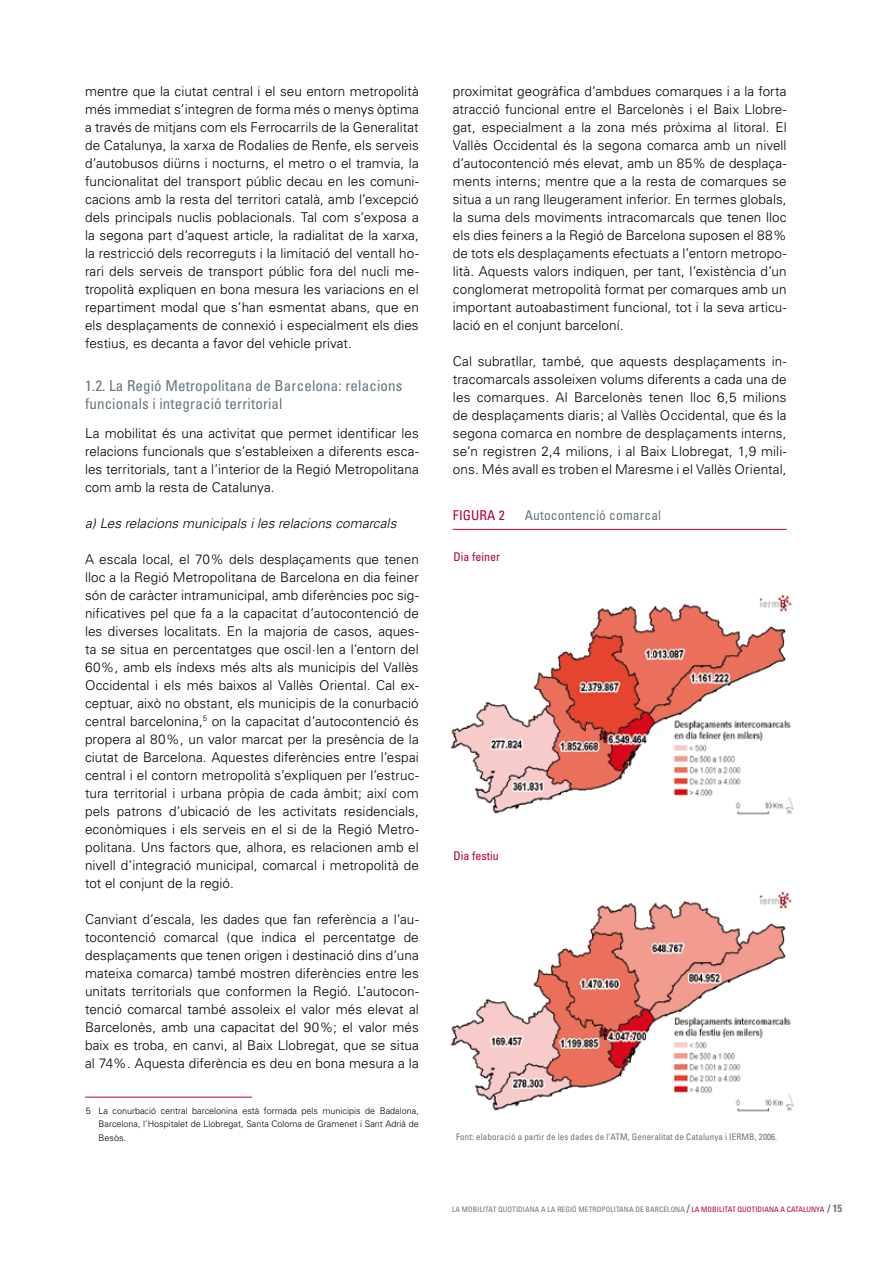
<style>
.page{position:relative;width:893px;height:1263px;background:#fff}
.page>*{position:absolute;margin:0;border:0;box-sizing:border-box;transform-origin:0 0}
.t1{font:condensed 15px/18px "Univers";letter-spacing:.01em;color:#66757e}
.t2{font:300 13.5px/18px "Univers";letter-spacing:.005em;color:#000;text-align:justify}
.t3{font:italic 300 13.5px "Univers";letter-spacing:.005em;color:#000}
.t4{font:condensed 13.5px "Univers";letter-spacing:.01em;color:#66757e}
.t5{font:condensed 12px "Univers";color:#b30033}
.t6{font:300 9px/13.5px "Univers";color:#000;text-align:justify}
.t7{font:condensed 9px "Univers";letter-spacing:.01em;color:#66757e}
.t8{font:condensed 7.5px "Univers";letter-spacing:.01em;color:#66757e}
.s1{color:#b30033}
.s2{font-weight:700;font-size:10.5px}
</style>
<div class="page">
<hr style="left:85px;top:1097px;width:167px;height:1px;background:#b30033">
<hr style="left:453px;top:529px;width:334px;height:1px;background:#b30033">
<img style="left:450px;top:594px;width:344px;height:221px">
<img style="left:450px;top:891px;width:344px;height:221px">
<p class="t2" style="left:85px;top:82px;width:335px">mentre que la ciutat central i el seu entorn metropolità més immediat s’integren de forma més o menys òptima a través de mitjans com els Ferrocarrils de la Generalitat de Catalunya, la xarxa de Rodalies de Renfe, els serveis d’autobusos diürns i nocturns, el metro o el tramvia, la funcionalitat del transport públic decau en les comuni&shy;cacions amb la resta del territori català, amb l’excepció dels principals nuclis poblacionals. Tal com s’exposa a la segona part d’aquest article, la radialitat de la xarxa, la restricció dels recorreguts i la limitació del ventall ho&shy;rari dels serveis de transport públic fora del nucli me&shy;tropolità expliquen en bona mesura les variacions en el repartiment modal que s’han esmentat abans, que en els desplaçaments de connexió i especialment els dies festius, es decanta a favor del vehicle privat.</p>
<p class="t1" style="left:85px;top:377px;width:319px">1.2. La Regió Metropolitana de Barcelona: relacions funcionals i integració territorial</p>
<p class="t2" style="left:85px;top:424px;width:335px">La mobilitat és una activitat que permet identificar les relacions funcionals que s’estableixen a diferents esca&shy;les territorials, tant a l’interior de la Regió Metropolitana com amb la resta de Catalunya.</p>
<p class="t3" style="left:85px;top:515px;width:313px">a) Les relacions municipals i les relacions comarcals</p>
<p class="t2" style="left:85px;top:550px;width:335px">A escala local, el 70% dels desplaçaments que tenen lloc a la Regió Metropolitana de Barcelona en dia feiner són de caràcter intramunicipal, amb diferències poc sig&shy;nificatives pel que fa a la capacitat d’autocontenció de les diverses localitats. En la majoria de casos, aques&shy;ta se situa en percentatges que oscil·len a l’entorn del 60%, amb els índexs més alts als municipis del Vallès Occidental i els més baixos al Vallès Oriental. Cal ex&shy;ceptuar, això no obstant, els municipis de la conurbació central barcelonina,<sup>5</sup> on la capacitat d’autocontenció és propera al 80%, un valor marcat per la presència de la ciutat de Barcelona. Aquestes diferències entre l’espai central i el contorn metropolità s’expliquen per l’estruc&shy;tura territorial i urbana pròpia de cada àmbit; així com pels patrons d’ubicació de les activitats residencials, econòmiques i els serveis en el si de la Regió Metro&shy;politana. Uns factors que, alhora, es relacionen amb el nivell d’integració municipal, comarcal i metropolità de tot el conjunt de la regió.</p>
<p class="t2" style="left:85px;top:910px;width:335px">Canviant d’escala, les dades que fan referència a l’au&shy;tocontenció comarcal (que indica el percentatge de desplaçaments que tenen origen i destinació dins d’una mateixa comarca) també mostren diferències entre les unitats territorials que conformen la Regió. L’autocon&shy;tenció comarcal també assoleix el valor més elevat al Barcelonès, amb una capacitat del 90%; el valor més baix es troba, en canvi, al Baix Llobregat, que se situa al 74%. Aquesta diferència es deu en bona mesura a la</p>
<p class="t6" style="left:99px;top:1104px;width:322px;text-indent:-13px">5 La conurbació central barcelonina està formada pels municipis de Badalona, Barcelona, l’Hospitalet de Llobregat, Santa Coloma de Gramenet i Sant Adrià de Besòs.</p>
<p class="t2" style="left:453px;top:82px;width:335px">proximitat geogràfica d’ambdues comarques i a la forta atracció funcional entre el Barcelonès i el Baix Llobre&shy;gat, especialment a la zona més pròxima al litoral. El Vallès Occidental és la segona comarca amb un nivell d’autocontenció més elevat, amb un 85% de desplaça&shy;ments interns; mentre que a la resta de comarques se situa a un rang lleugerament inferior. En termes globals, la suma dels moviments intracomarcals que tenen lloc els dies feiners a la Regió de Barcelona suposen el 88% de tots els desplaçaments efectuats a l’entorn metropo&shy;lità. Aquests valors indiquen, per tant, l’existència d’un conglomerat metropolità format per comarques amb un important autoabastiment funcional, tot i la seva articu&shy;lació en el conjunt barceloní.</p>
<p class="t2" style="left:453px;top:352px;width:335px">Cal subratllar, també, que aquests desplaçaments in&shy;tracomarcals assoleixen volums diferents a cada una de les comarques. Al Barcelonès tenen lloc 6,5 milions de desplaçaments diaris; al Vallès Occidental, que és la segona comarca en nombre de desplaçaments interns, se’n registren 2,4 milions, i al Baix Llobregat, 1,9 mili&shy;ons. Més avall es troben el Maresme i el Vallès Oriental,</p>
<p class="t4" style="left:453px;top:507px;width:210px"><span class="s1">Figura 2</span> Autocontenció comarcal</p>
<p class="t5" style="left:453px;top:549px;width:48px">Dia feiner</p>
<p class="t5" style="left:453px;top:848px;width:47px">Dia festiu</p>
<p class="t7" style="left:456px;top:1131px;width:323px">Font: elaboració a partir de les dades de l’ATM, Generalitat de Catalunya i I ERMB, 2006.</p>
<p class="t8" style="left:452px;top:1205px;width:392px">La m ob ilitat quotidiana a la Reg ió Metropolitana de Barcelona <span class="s2">/</span> <span class="s1">La m ob ilitat quotidiana a Catalunya</span> <span class="s2">/ 15</span></p>
</div>
